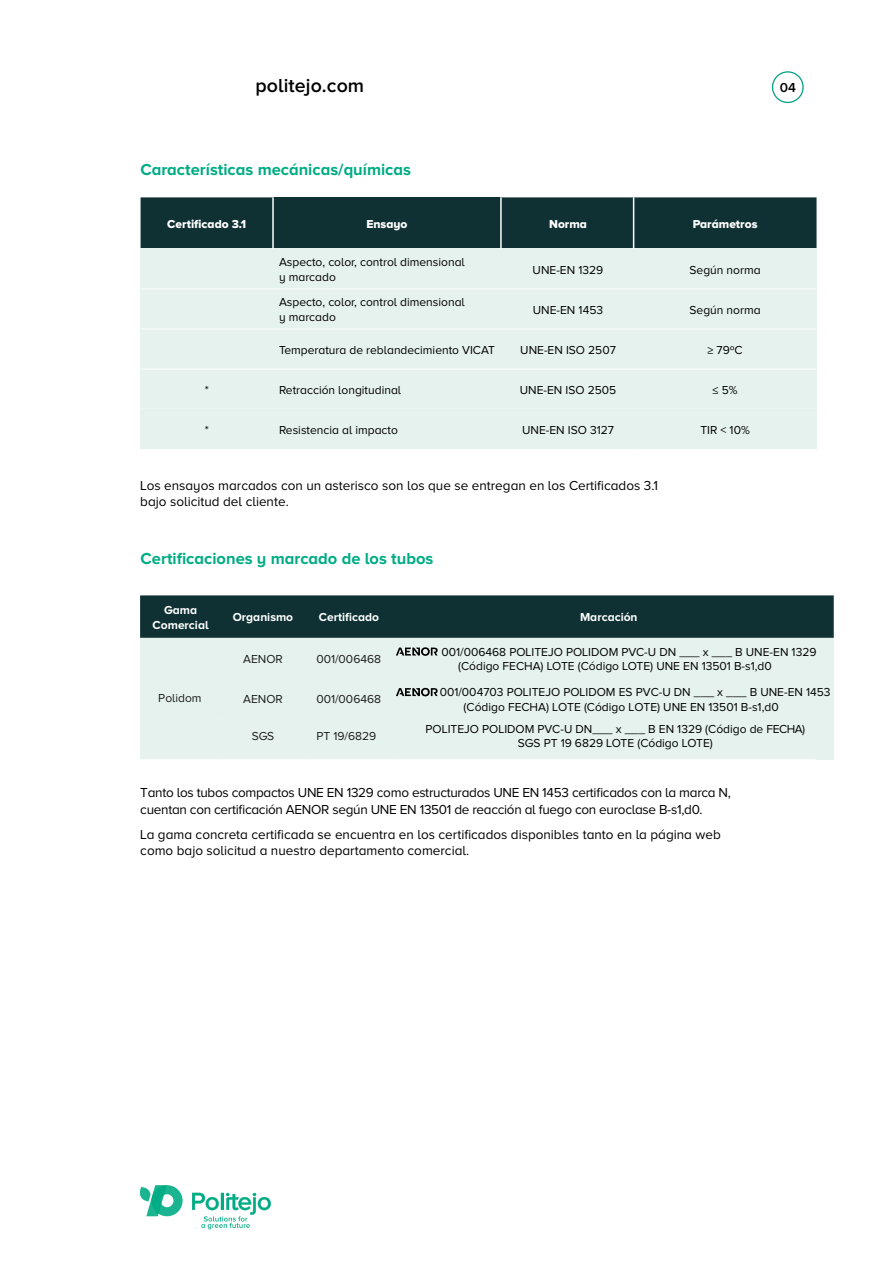
<style>
.page{position:relative;width:893px;height:1263px;background:#fff}
.page>*{position:absolute;margin:0;border:0;box-sizing:border-box;transform-origin:0 0}
.t1{font:600 19.5px "Proxima Nova A";letter-spacing:.005em;color:#000}
.t2{font:700 16.5px "Proxima Nova A";color:#00ac84}
.t3{font:13.5px/16.2px "Proxima Nova A";color:#000}
.t4{font:13.5px/16.2px "Proxima Nova A";letter-spacing:-.02em;color:#000}
.t5{font:600 13.5px "Proxima Nova A";color:#000}
.t6{font:12px/14.4px "Proxima Nova A";color:#000}
.t7{font:12px "Proxima Nova A";color:#1d1d1b}
.t8{font:700 12px/14.4px "Proxima Nova A";color:#fff;text-align:center}
.t9{font:12px "Proxima Nova A Extrabld";color:#fff}
</style>
<div class="page">
<div style="left:141px;top:197px;width:675px;height:52px;background:#103134"></div>
<div style="left:273px;top:197px;width:228px;height:52px;background:#103134"></div>
<div style="left:634px;top:369px;width:182px;height:40px;background:#e5f2ee"></div>
<div style="left:501px;top:369px;width:133px;height:40px;background:#e5f2ee"></div>
<div style="left:273px;top:369px;width:228px;height:40px;background:#e5f2ee"></div>
<div style="left:141px;top:369px;width:132px;height:40px;background:#e5f2ee"></div>
<div style="left:634px;top:329px;width:182px;height:40px;background:#e5f2ee"></div>
<div style="left:501px;top:329px;width:133px;height:40px;background:#e5f2ee"></div>
<div style="left:273px;top:329px;width:228px;height:40px;background:#e5f2ee"></div>
<div style="left:141px;top:329px;width:132px;height:40px;background:#e5f2ee"></div>
<div style="left:634px;top:289px;width:182px;height:40px;background:#e5f2ee"></div>
<div style="left:501px;top:289px;width:133px;height:40px;background:#e5f2ee"></div>
<div style="left:273px;top:289px;width:228px;height:40px;background:#e5f2ee"></div>
<div style="left:141px;top:289px;width:132px;height:40px;background:#e5f2ee"></div>
<div style="left:634px;top:249px;width:182px;height:40px;background:#e5f2ee"></div>
<div style="left:501px;top:249px;width:133px;height:40px;background:#e5f2ee"></div>
<div style="left:273px;top:249px;width:228px;height:40px;background:#e5f2ee"></div>
<div style="left:141px;top:249px;width:132px;height:40px;background:#e5f2ee"></div>
<hr style="left:141px;top:329px;width:132px;height:1px;background:#fff">
<hr style="left:273px;top:329px;width:228px;height:1px;background:#fff">
<hr style="left:501px;top:329px;width:133px;height:1px;background:#fff">
<hr style="left:634px;top:329px;width:182px;height:1px;background:#fff">
<hr style="left:141px;top:369px;width:132px;height:1px;background:#fff">
<hr style="left:273px;top:369px;width:228px;height:1px;background:#fff">
<hr style="left:501px;top:369px;width:133px;height:1px;background:#fff">
<hr style="left:634px;top:369px;width:182px;height:1px;background:#fff">
<div style="left:634px;top:409px;width:182px;height:40px;background:#e5f2ee"></div>
<div style="left:501px;top:409px;width:133px;height:40px;background:#e5f2ee"></div>
<div style="left:273px;top:409px;width:228px;height:40px;background:#e5f2ee"></div>
<div style="left:141px;top:409px;width:132px;height:40px;background:#e5f2ee"></div>
<hr style="left:633px;top:197px;width:1px;height:52px;background:#fff">
<hr style="left:272px;top:197px;width:2px;height:52px;background:#fff">
<hr style="left:500px;top:197px;width:2px;height:52px;background:#fff">
<hr style="left:141px;top:288px;width:132px;height:1px;background:#fff">
<hr style="left:273px;top:288px;width:228px;height:1px;background:#fff">
<hr style="left:501px;top:288px;width:133px;height:1px;background:#fff">
<hr style="left:634px;top:288px;width:182px;height:1px;background:#fff">
<svg style="left:192px;top:1193px;width:79px;height:36px"></svg>
<svg style="left:140px;top:1185px;width:43px;height:31px"></svg>
<svg style="left:772px;top:71px;width:32px;height:32px"></svg>
<div style="left:140px;top:595px;width:694px;height:43px;background:#0f3134"></div>
<div style="left:393px;top:678px;width:441px;height:41px;background:#e5f2ee"></div>
<div style="left:307px;top:678px;width:89px;height:41px;background:#e5f2ee"></div>
<div style="left:222px;top:678px;width:85px;height:41px;background:#e5f2ee"></div>
<div style="left:393px;top:638px;width:441px;height:40px;background:#e5f2ee"></div>
<div style="left:307px;top:638px;width:89px;height:40px;background:#e5f2ee"></div>
<div style="left:222px;top:638px;width:85px;height:40px;background:#e5f2ee"></div>
<div style="left:140px;top:638px;width:82px;height:121px;background:#e5f2ee"></div>
<hr style="left:221px;top:718px;width:84px;height:1px;background:#fff">
<div style="left:393px;top:713px;width:441px;height:46px;background:#e5f2ee"></div>
<div style="left:307px;top:713px;width:89px;height:46px;background:#e5f2ee"></div>
<div style="left:222px;top:713px;width:85px;height:46px;background:#e5f2ee"></div>
<svg style="left:396px;top:647px;width:42px;height:9px"></svg>
<svg style="left:396px;top:688px;width:42px;height:8px"></svg>
<h1 class="t1" style="left:255px;top:75px;width:110px">politejo.com</h1>
<p class="t5" style="left:780px;top:80px;width:18px">04</p>
<h2 class="t2" style="left:140px;top:160px;width:272px">Características mecánicas/químicas</h2>
<p class="t9" style="left:167px;top:217px;width:80px">Certificado 3.1</p>
<p class="t9" style="left:366px;top:217px;width:43px">Ensayo</p>
<p class="t9" style="left:549px;top:217px;width:39px">Norma</p>
<p class="t9" style="left:693px;top:217px;width:66px">Parámetros</p>
<p class="t6" style="left:279px;top:254px;width:187px;line-height:15px">Aspecto, color, control dimensional y marcado</p>
<p class="t6" style="left:279px;top:294px;width:187px;line-height:15px">Aspecto, color, control dimensional y marcado</p>
<p class="t6" style="left:689px;top:262px;width:73px">Según norma</p>
<p class="t6" style="left:689px;top:303px;width:73px">Según norma</p>
<p class="t6" style="left:533px;top:262px;width:72px">UNE-EN 1329</p>
<p class="t6" style="left:533px;top:303px;width:72px">UNE-EN 1453</p>
<p class="t6" style="left:279px;top:342px;width:217px">Temperatura de reblandecimiento VICAT</p>
<p class="t6" style="left:520px;top:342px;width:97px">UNE-EN ISO 2507</p>
<p class="t6" style="left:707px;top:342px;width:37px">≥ 79ºC</p>
<p class="t6" style="left:205px;top:383px;width:6px">*</p>
<p class="t6" style="left:279px;top:383px;width:124px">Retracción longitudinal</p>
<p class="t6" style="left:520px;top:383px;width:98px">UNE-EN ISO 2505</p>
<p class="t6" style="left:713px;top:383px;width:26px">≤ 5%</p>
<p class="t6" style="left:205px;top:423px;width:6px">*</p>
<p class="t6" style="left:279px;top:423px;width:120px">Resistencia al impacto</p>
<p class="t6" style="left:522px;top:423px;width:93px">UNE-EN ISO 3127</p>
<p class="t6" style="left:700px;top:423px;width:51px">TIR &lt; 10%</p>
<p class="t3" style="left:140px;top:477px;width:519px">Los ensayos marcados con un asterisco son los que se entregan en los Certificados 3.1 bajo solicitud del cliente.</p>
<h2 class="t2" style="left:141px;top:549px;width:294px">Certificaciones y marcado de los tubos</h2>
<p class="t8" style="left:153px;top:603px;width:57px">Gama<br>Comercial</p>
<p class="t8" style="left:233px;top:610px;width:62px">Organismo</p>
<p class="t8" style="left:319px;top:610px;width:62px">Certificado</p>
<p class="t8" style="left:580px;top:610px;width:59px">Marcación</p>
<p class="t7" style="left:158px;top:691px;width:45px">Polidom</p>
<p class="t7" style="left:243px;top:652px;width:41px">AENOR</p>
<p class="t7" style="left:316px;top:652px;width:66px">001/006468</p>
<p class="t6" style="left:458px;top:644px;width:360px;text-indent:-17px">001/006468 POLITEJO POLIDOM PVC-U DN ___ x ___ B UNE-EN 1329 (Código FECHA) LOTE (Código LOTE) UNE EN 13501 B-s1,d0</p>
<p class="t7" style="left:243px;top:693px;width:41px">AENOR</p>
<p class="t7" style="left:316px;top:693px;width:66px">001/006468</p>
<p class="t6" style="left:464px;top:685px;width:368px;text-indent:-24px">001/004703 POLITEJO POLIDOM ES PVC-U DN ___ x ___ B UNE-EN 1453 (Código FECHA) LOTE (Código LOTE) UNE EN 13501 B-s1,d0</p>
<p class="t7" style="left:252px;top:729px;width:24px">SGS</p>
<p class="t7" style="left:316px;top:729px;width:61px">PT 19/6829</p>
<p class="t6" style="left:425px;top:721px;width:381px;text-align:center">POLITEJO POLIDOM PVC-U DN___ x ___ B EN 1329 (Código de FECHA)<br>SGS PT 19 6829 LOTE (Código LOTE)</p>
<p class="t4" style="left:140px;top:784px;width:592px">Tanto los tubos compactos UNE EN 1329 como estructurados UNE EN 1453 certificados con la marca N, cuentan con certificación AENOR según UNE EN 13501 de reacción al fuego con euroclase B-s1,d0.</p>
<p class="t3" style="left:140px;top:842px;width:330px">como bajo solicitud a nuestro departamento comercial.</p>
<p class="t3" style="left:140px;top:826px;width:582px">La gama concreta certificada se encuentra en los certificados disponibles tanto en la página web</p>
</div>
